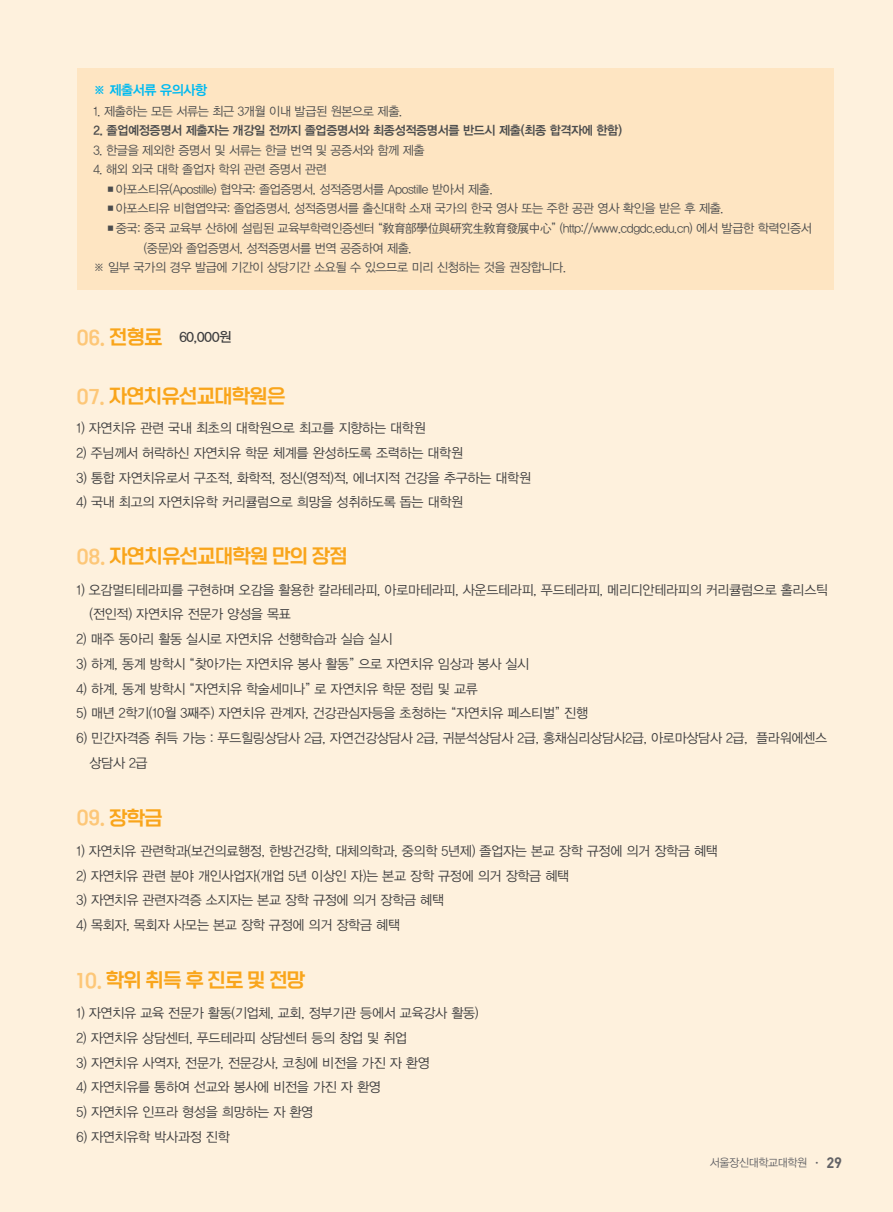
<style>
.page{position:relative;width:893px;height:1212px;background:#fef1dd}
.page>*{position:absolute;margin:0;border:0;box-sizing:border-box;transform-origin:0 0}
.t1{font:19.5px "ONE Mobile Title OTF Regular";letter-spacing:-.02em;color:#f9a51b}
.t2{font:19.5px "ONE Mobile Title OTF Regular";letter-spacing:-.02em;color:#fdc778}
.t3{font:13.5px "YDVYGO12";letter-spacing:-.02em;color:#3e3e3f}
.t4{font:13.5px "YDVYGO14";letter-spacing:-.03em;color:#00baf1}
.표뚜껑{font:13.5px "YDVYGO13";letter-spacing:-.05em;color:#3e3e3f}
.t5{font:12.45px "YDVYGO12";letter-spacing:-.03em;color:#4b4c4d}
.t6{font:12.45px "YDVYGO14";letter-spacing:-.03em;color:#4b4c4d}
.t7{font:11.25px "YDVYGO12";letter-spacing:-.03em;color:#636366}
.s1{color:#f9a51b}
.s2{color:#fdc778}
.s3{font-family:"ONE Mobile OTF Bold";font-size:12.75px}
.s4{font-family:"DIN Pro";font-weight:700;font-size:15px}
</style>
<div class="page">
<div style="left:77px;top:68px;width:756px;height:222px;background:#fee5c2"></div>
<p class="t4" style="left:94px;top:82px;width:115px">※ 제출서류 유의사항</p>
<p class="t5" style="left:94px;top:104px;width:310px">1. 제출하는 모든 서류는 최근 3개월 이내 발급된 원본으로 제출.</p>
<p class="t6" style="left:94px;top:124px;width:530px">2. 졸업예정증명서 제출자는 개강일 전까지 졸업증명서와 최종성적증명서를 반드시 제출(최종 합격자에 한함)</p>
<p class="t5" style="left:94px;top:143px;width:333px">3. 한글을 제외한 증명서 및 서류는 한글 번역 및 공증서와 함께 제출</p>
<p class="t5" style="left:94px;top:163px;width:235px">4. 해외 외국 대학 졸업자 학위 관련 증명서 관련</p>
<p class="t5" style="left:105px;top:182px;width:389px">■아포스티유(Apostille) 협약국: 졸업증명서, 성적증명서를 Apostille 받아서 제출.</p>
<p class="t5" style="left:105px;top:202px;width:620px">■아포스티유 비협엽약국: 졸업증명서, 성적증명서를 출신대학 소재 국가의 한국 영사 또는 주한 공관 영사 확인을 받은 후 제출.</p>
<p class="t5" style="left:105px;top:221px;width:708px">■중국: 중국 교육부 산하에 설립된 교육부학력인증센터 “敎育部學位與硏究生敎育發展中心” (http://www.cdgdc.edu.cn) 에서 발급한 학력인증서</p>
<p class="t5" style="left:144px;top:241px;width:269px">(중문)와 졸업증명서, 성적증명서를 번역 공증하여 제출.</p>
<p class="t5" style="left:94px;top:260px;width:474px">※ 일부 국가의 경우 발급에 기간이 상당기간 소요될 수 있으므로 미리 신청하는 것을 권장합니다.</p>
<p class="t2" style="left:77px;top:328px;width:88px">06. <span class="s1">전형료</span></p>
<p class="표뚜껑" style="left:179px;top:329px;width:54px">60,000원</p>
<p class="t1" style="left:77px;top:385px;width:210px"><span class="s2">07.</span> 자연치유선교대학원은</p>
<p class="t3" style="left:77px;top:420px;width:351px">1) 자연치유 관련 국내 최초의 대학원으로 최고를 지향하는 대학원</p>
<p class="t3" style="left:77px;top:445px;width:388px">2) 주님께서 허락하신 자연치유 학문 체계를 완성하도록 조력하는 대학원</p>
<p class="t3" style="left:77px;top:470px;width:456px">3) 통합 자연치유로서 구조적, 화학적, 정신(영적)적, 에너지적 건강을 추구하는 대학원</p>
<p class="t3" style="left:77px;top:494px;width:388px">4) 국내 최고의 자연치유학 커리큘럼으로 희망을 성취하도록 돕는 대학원</p>
<p class="t1" style="left:77px;top:546px;width:273px"><span class="s2">08.</span> 자연치유선교대학원 만의 장점</p>
<p class="t3" style="left:77px;top:582px;width:753px">1) 오감멀티테라피를 구현하며 오감을 활용한 칼라테라피, 아로마테라피, 사운드테라피, 푸드테라피, 메리디안테라피의 커리큘럼으로 홀리스틱</p>
<p class="t3" style="left:89px;top:606px;width:203px">(전인적) 자연치유 전문가 양성을 목표</p>
<p class="t3" style="left:77px;top:631px;width:317px">2) 매주 동아리 활동 실시로 자연치유 선행학습과 실습 실시</p>
<p class="t3" style="left:77px;top:656px;width:454px">3) 하계, 동계 방학시 “찾아가는 자연치유 봉사 활동” 으로 자연치유 임상과 봉사 실시</p>
<p class="t3" style="left:77px;top:681px;width:403px">4) 하계, 동계 방학시 “자연치유 학술세미나” 로 자연치유 학문 정립 및 교류</p>
<p class="t3" style="left:77px;top:705px;width:513px">5) 매년 2학기(10월 3째주) 자연치유 관계자, 건강관심자등을 초청하는 “자연치유 페스티벌” 진행</p>
<p class="t3" style="left:77px;top:730px;width:752px">6) 민간자격증 취득 가능 : 푸드힐링상담사 2급, 자연건강상담사 2급, 귀분석상담사 2급, 홍채심리상담사2급, 아로마상담사 2급, 플라워에센스</p>
<p class="t3" style="left:89px;top:755px;width:60px">상담사 2급</p>
<p class="t2" style="left:77px;top:808px;width:88px">09. <span class="s1">장학금</span></p>
<p class="t3" style="left:77px;top:843px;width:643px">1) 자연치유 관련학과(보건의료행정, 한방건강학, 대체의학과, 중의학 5년제) 졸업자는 본교 장학 규정에 의거 장학금 혜택</p>
<p class="t3" style="left:77px;top:868px;width:494px">2) 자연치유 관련 분야 개인사업자(개업 5년 이상인 자)는 본교 장학 규정에 의거 장학금 혜택</p>
<p class="t3" style="left:77px;top:892px;width:369px">3) 자연치유 관련자격증 소지자는 본교 장학 규정에 의거 장학금 혜택</p>
<p class="t3" style="left:77px;top:917px;width:325px">4) 목회자, 목회자 사모는 본교 장학 규정에 의거 장학금 혜택</p>
<p class="t1" style="left:77px;top:969px;width:230px"><span class="s2">10.</span> 학위 취득 후 진로 및 전망</p>
<p class="t3" style="left:77px;top:1005px;width:404px">1) 자연치유 교육 전문가 활동(기업체, 교회, 정부기관 등에서 교육강사 활동)</p>
<p class="t3" style="left:77px;top:1030px;width:332px">2) 자연치유 상담센터, 푸드테라피 상담센터 등의 창업 및 취업</p>
<p class="t3" style="left:77px;top:1055px;width:355px">3) 자연치유 사역자, 전문가, 전문강사, 코칭에 비전을 가진 자 환영</p>
<p class="t3" style="left:77px;top:1079px;width:306px">4) 자연치유를 통하여 선교와 봉사에 비전을 가진 자 환영</p>
<p class="t3" style="left:77px;top:1104px;width:238px">5) 자연치유 인프라 형성을 희망하는 자 환영</p>
<p class="t3" style="left:77px;top:1129px;width:155px">6) 자연치유학 박사과정 진학</p>
<p class="t7" style="left:710px;top:1156px;width:134px">서울장신대학교대학원 <span class="s3">·</span> <span class="s4">29</span></p>
</div>
